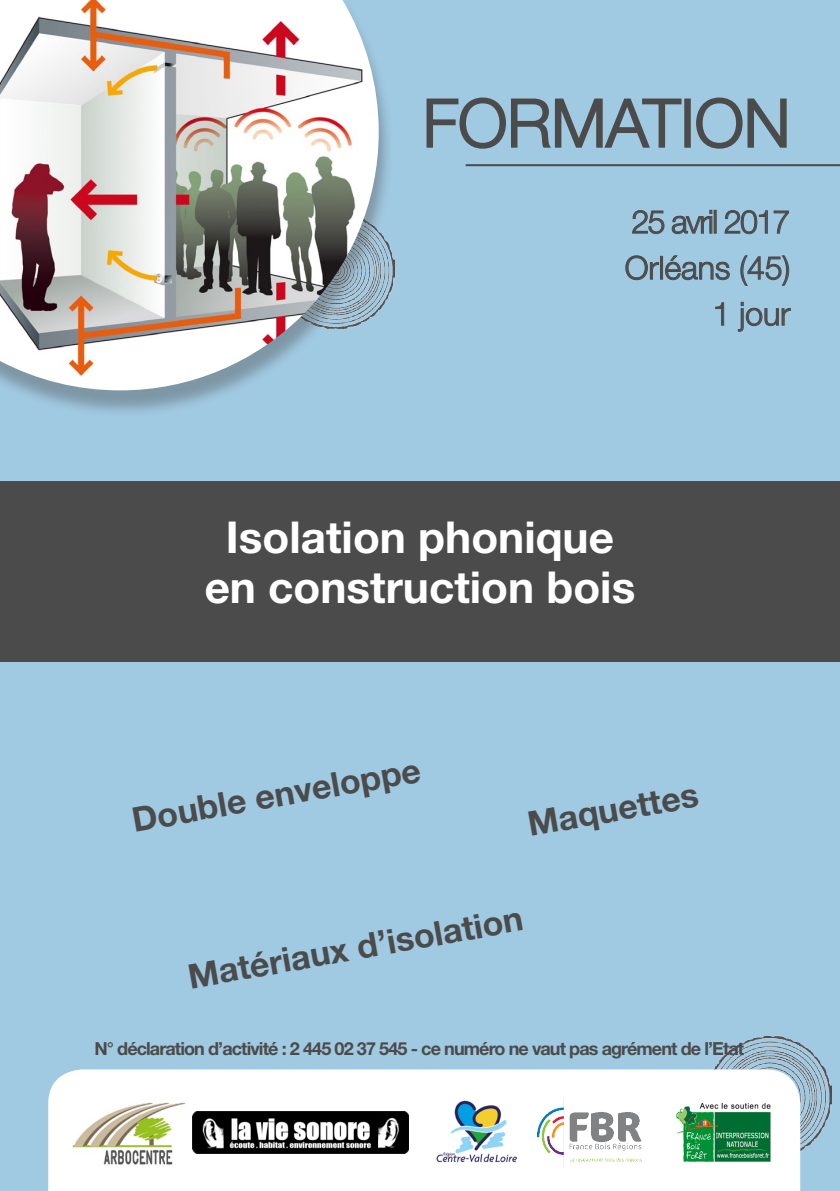
<style>
.page{position:relative;width:840px;height:1191px;background:#fff}
.page>*{position:absolute;margin:0;border:0;box-sizing:border-box;transform-origin:0 0}
.t1{font:300 66px "Helvetica Neue LT Std";color:#4b4b4b}
.t2{font:700 44px/50px "Helvetica Neue LT Std";color:#fff;text-align:center}
.t3{font:700 34px "Helvetica Neue LT Std";color:#4b4b4b}
.t4{font:300 32px/46px "Helvetica Neue LT Std";color:#4b4b4b;text-align:right}
.t5{font:700 18px "Helvetica Neue LT Std";letter-spacing:-.05em;color:#4b4b4b}
</style>
<div class="page">
<div style="left:0;top:0;width:839px;height:1191px;background:#a0c9e2"></div>
<svg style="left:632px;top:210px;width:32px;height:25px"></svg>
<svg style="left:671px;top:210px;width:41px;height:25px"></svg>
<div style="left:713px;top:210px;width:3px;height:24px;border:1px solid #4b4b4b"></div>
<svg style="left:724px;top:210px;width:65px;height:25px"></svg>
<svg style="left:625px;top:255px;width:105px;height:26px"></svg>
<svg style="left:740px;top:255px;width:49px;height:31px"></svg>
<svg style="left:715px;top:302px;width:9px;height:24px"></svg>
<svg style="left:737px;top:301px;width:53px;height:31px"></svg>
<svg style="left:426px;top:97px;width:256px;height:52px"></svg>
<div style="left:684px;top:99px;width:6px;height:49px;border:2px solid #4b4b4b"></div>
<svg style="left:696px;top:97px;width:91px;height:52px"></svg>
<hr style="left:465px;top:164px;width:374px;height:2px;background:#4b4b4b">
<div style="left:0;top:0;width:393px;height:417px;background:#4b4b4b;opacity:.4"></div>
<img style="left:0;top:0;width:378px;height:390px">
<img style="left:714px;top:1035px;width:116px;height:123px">
<div style="left:48px;top:1069px;width:751px;height:122px;background:#fff"></div>
<img style="left:72px;top:1099px;width:114px;height:67px">
<img style="left:537px;top:1099px;width:104px;height:67px">
<img style="left:675px;top:1096px;width:103px;height:73px">
<div style="left:0;top:481px;width:839px;height:180px;background:#4b4b4b"></div>
<img style="left:419px;top:1098px;width:114px;height:68px">
<img style="left:193px;top:1111px;width:216px;height:42px">
<h1 class="t1" style="left:422px;top:83px;width:369px">FORMATION</h1>
<h3 class="t4" style="left:624px;top:198px;width:167px">25 avril 2017<br>Orléans (45)<br>1 jour</h3>
<h2 class="t2" style="left:204px;top:511px;width:432px">Isolation phonique en construction bois</h2>
<h3 class="t3" style="left:128px;top:799px;width:294px;rotate:-10deg">Double enveloppe</h3>
<h3 class="t3" style="left:524px;top:803px;width:174px;rotate:-10deg">Maquettes</h3>
<h3 class="t3" style="left:184px;top:956px;width:341px;rotate:-10deg">Matériaux d’isolation</h3>
<p class="t5" style="left:94px;top:1037px;width:651px">N° déclaration d’activité : 2 445 02 37 545 - ce numéro ne vaut pas agrément de l’Etat</p>
</div>
